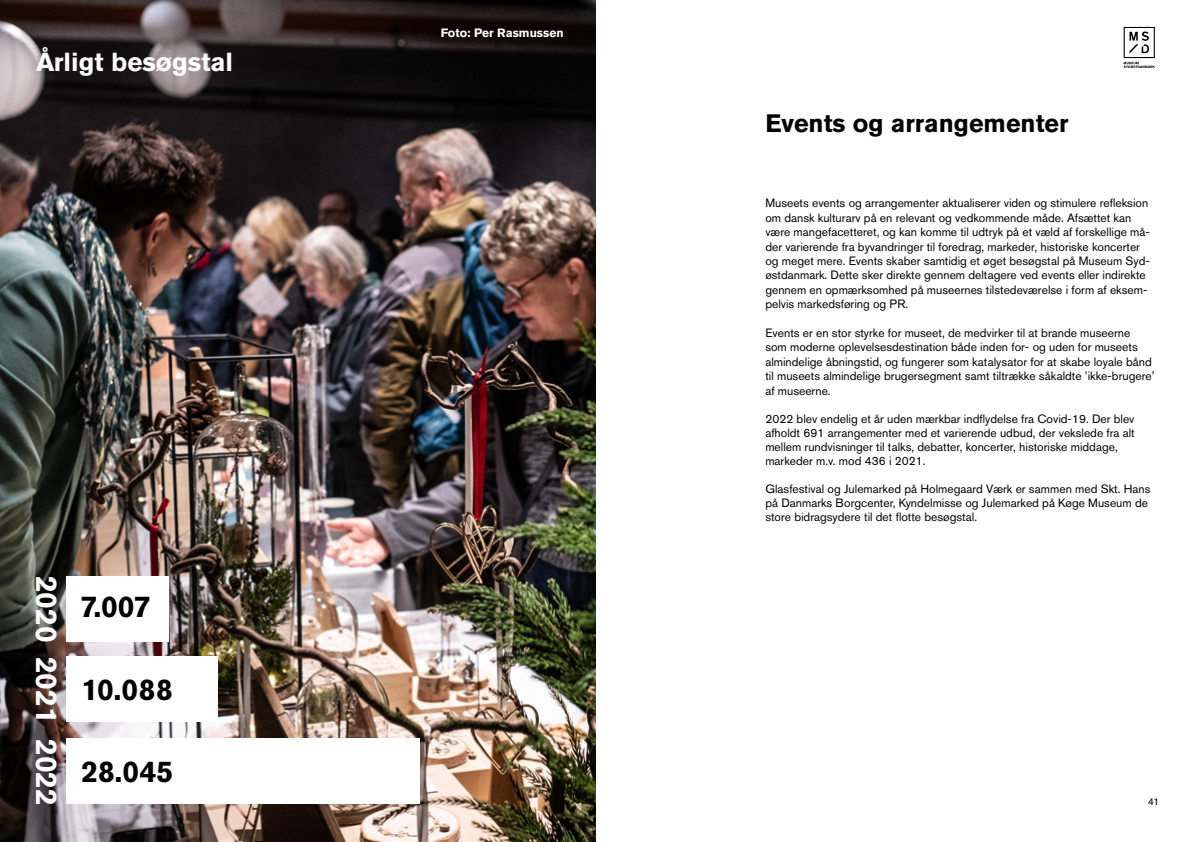
<style>
.page{position:relative;width:1191px;height:842px;background:#fff}
.page>*{position:absolute;margin:0;border:0;box-sizing:border-box;transform-origin:0 0}
.t1{font:700 29.8px "Akzidenz Grotesk Pro";color:#000}
.t2{font:700 29.8px "Akzidenz Grotesk Pro";color:#fff}
.t3{font:700 25.9px "Akzidenz Grotesk Pro";color:#fff}
.t4{font:700 25px "Akzidenz Grotesk Pro";color:#020203}
.t5{font:12px/14.4px "Akzidenz Grotesk Pro";color:#000}
.t6{font:12px/14px "Akzidenz Grotesk Pro";color:#020203}
.t7{font:700 12px "Akzidenz Grotesk Pro";color:#fff}
.t8{font:10px "Akzidenz Grotesk Pro";color:#000}
</style>
<div class="page">
<svg style="left:1123px;top:27px;width:31px;height:41px"></svg>
<img style="left:0;top:0;width:595px;height:842px">
<div style="left:66px;top:576px;width:103px;height:66px;background:#fff"></div>
<div style="left:66px;top:656px;width:152px;height:66px;background:#fff"></div>
<div style="left:66px;top:737px;width:354px;height:66px;background:#fff"></div>
<h2 class="t3" style="left:36px;top:45px;width:199px">Årligt besøgstal</h2>
<h1 class="t2" style="left:66px;top:576px;width:232px;rotate:90deg">2020 2021 2022</h1>
<h1 class="t1" style="left:81px;top:588px;width:72px">7.007</h1>
<h1 class="t1" style="left:81px;top:670px;width:93px">10.088</h1>
<h1 class="t1" style="left:81px;top:752px;width:93px">28.045</h1>
<p class="t7" style="left:441px;top:25px;width:125px">Foto: Per Rasmussen</p>
<h3 class="t4" style="left:765px;top:107px;width:305px">Events og arrangementer</h3>
<p class="t5" style="left:765px;top:196px;width:386px">Museets events og arrangementer aktualiserer viden og stimulere refleksion om dansk kulturarv på en relevant og vedkommende måde. Afsættet kan være mangefacetteret, og kan komme til udtryk på et væld af forskellige må&shy;der varierende fra byvandringer til foredrag, markeder, historiske koncerter og meget mere. Events skaber samtidig et øget besøgstal på Museum Syd&shy;østdanmark. Dette sker direkte gennem deltagere ved events eller indirekte gennem en opmærksomhed på museernes tilstedeværelse i form af eksem&shy;pelvis markedsføring og PR.</p>
<p class="t5" style="left:765px;top:326px;width:390px">Events er en stor styrke for museet, de medvirker til at brande museerne som moderne oplevelsesdestination både inden for- og uden for museets almindelige åbningstid, og fungerer som katalysator for at skabe loyale bånd til museets almindelige brugersegment samt tiltrække såkaldte ’ikke-brugere’ af museerne.</p>
<p class="t6" style="left:765px;top:412px;width:371px">2022 blev endelig et år uden mærkbar indflydelse fra Covid-19. Der blev afholdt 691 arrangementer med et varierende udbud, der vekslede fra alt mellem rundvisninger til talks, debatter, koncerter, historiske middage, markeder m.v. mod 436 i 2021.</p>
<p class="t6" style="left:765px;top:482px;width:386px">Glasfestival og Julemarked på Holmegaard Værk er sammen med Skt. Hans på Danmarks Borgcenter, Kyndelmisse og Julemarked på Køge Museum de store bidragsydere til det flotte besøgstal.</p>
<p class="t8" style="left:1148px;top:795px;width:13px">41</p>
</div>
